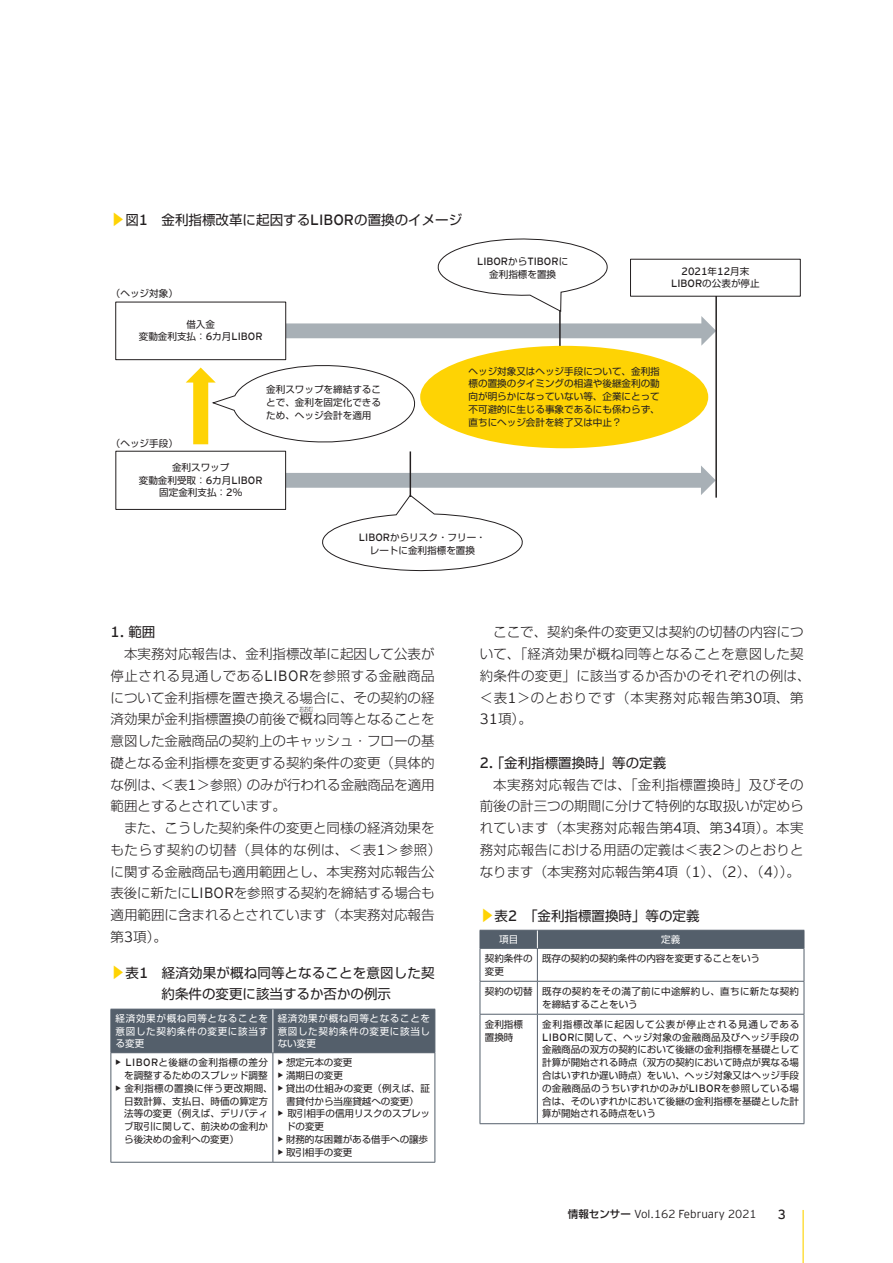
<style>
.page{position:relative;width:893px;height:1263px;background:#fff}
.page>*{position:absolute;margin:0;border:0;box-sizing:border-box;transform-origin:0 0}
.ノーマル{font:300 14.85px "EY Interstate";color:#231f20}
.ノーマル-2{font:300 13.5px/21.8px "Shin Go Pro";color:#231f20;text-align:justify}
.ノーマル-3{font:13.5px/21px "Shin Go Pro";color:#231f20;text-align:center}
.ノーマル-4{font:300 13.5px/21.8px "Shin Go Pro";letter-spacing:.025em;color:#231f20}
.ノーマル-5{font:300 11.55px "EY Interstate";color:#231f20}
.t1{font:10.5px "EY Interstate";color:#231f20}
.ノーマル-6{font:9.6px/12.8px "Shin Go Pro";color:#231f20;text-align:center}
.ノーマル-7{font:9.6px/12.8px "Shin Go Pro";letter-spacing:.065em;color:#fff;text-align:justify}
.ノーマル-8{font:9.6px/12.8px "Shin Go Pro";letter-spacing:.035em;color:#231f20}
.ノーマル-9{font:300 6.75px "Shin Go Pro";color:#231f20;scale:.67 1}
.s1{font-size:14.85px;color:#fed304}
.s2{font-family:"EY Interstate";font-weight:300;font-size:14.85px}
.s3{font-family:"EY Interstate";font-size:10.5px}
.s4{font-family:"Shin Go Pro";font-size:9.6px}
.s5{font-family:"Shin Go Pro";font-weight:400;font-size:13.5px}
.s6{font-family:"EY Interstate";font-size:14.85px}
.s7{font-family:"EY Interstate";font-weight:700;font-size:10.5px}
.s8{font-family:"EY Interstate";font-weight:300;font-size:10.5px}
.s9{font-family:"Shin Go Pro";font-weight:500;font-size:10.5px}
.s10{font-family:"Shin Go Pro";font-size:10.5px}
.s11{font-size:13.2px}
</style>
<div class="page">
<div style="left:112px;top:1010px;width:323px;height:42px;background:#545f6b"></div>
<hr style="left:111px;top:1009px;width:162px;height:1px;background:#545f6b">
<hr style="left:111px;top:1009px;width:1px;height:43px;background:#545f6b">
<hr style="left:273px;top:1009px;width:162px;height:1px;background:#545f6b">
<hr style="left:435px;top:1009px;width:1px;height:43px;background:#545f6b">
<hr style="left:111px;top:1052px;width:162px;height:1px;background:#545f6b">
<hr style="left:111px;top:1053px;width:1px;height:109px;background:#545f6b">
<hr style="left:273px;top:1052px;width:162px;height:1px;background:#545f6b">
<hr style="left:273px;top:1053px;width:1px;height:109px;background:#545f6b">
<hr style="left:435px;top:1053px;width:1px;height:109px;background:#545f6b">
<hr style="left:111px;top:1162px;width:162px;height:1px;background:#545f6b">
<hr style="left:273px;top:1162px;width:162px;height:1px;background:#545f6b">
<hr style="left:273px;top:1009px;width:1px;height:43px;background:#fff">
<hr style="left:480px;top:948px;width:57px;height:1px;background:#545f6b">
<hr style="left:480px;top:949px;width:1px;height:32px;background:#545f6b">
<hr style="left:537px;top:948px;width:267px;height:1px;background:#545f6b">
<hr style="left:537px;top:949px;width:1px;height:32px;background:#545f6b">
<hr style="left:804px;top:949px;width:1px;height:32px;background:#545f6b">
<hr style="left:480px;top:981px;width:57px;height:1px;background:#545f6b">
<hr style="left:480px;top:981px;width:1px;height:33px;background:#545f6b">
<hr style="left:537px;top:981px;width:267px;height:1px;background:#545f6b">
<hr style="left:537px;top:981px;width:1px;height:33px;background:#545f6b">
<hr style="left:804px;top:981px;width:1px;height:33px;background:#545f6b">
<hr style="left:480px;top:1014px;width:57px;height:1px;background:#545f6b">
<hr style="left:480px;top:1014px;width:1px;height:109px;background:#545f6b">
<hr style="left:537px;top:1014px;width:267px;height:1px;background:#545f6b">
<hr style="left:537px;top:1014px;width:1px;height:109px;background:#545f6b">
<hr style="left:804px;top:1014px;width:1px;height:109px;background:#545f6b">
<hr style="left:480px;top:1123px;width:57px;height:1px;background:#545f6b">
<hr style="left:537px;top:1123px;width:267px;height:1px;background:#545f6b">
<div style="left:480px;top:930px;width:325px;height:18px;background:#545f6b"></div>
<svg style="left:186px;top:365px;width:237px;height:80px"></svg>
<hr style="left:715px;top:290px;width:2px;height:208px;background:#231f20">
<div style="left:630px;top:259px;width:170px;height:37px;background:#fff"></div>
<svg style="left:276px;top:238px;width:440px;height:108px"></svg>
<svg style="left:286px;top:465px;width:430px;height:107px"></svg>
<hr style="left:410px;top:451px;width:1px;height:46px;background:#231f20">
<div style="left:420px;top:346px;width:288px;height:102px;background:#fed304;border-radius:50%"></div>
<div style="left:116px;top:302px;width:170px;height:58px;background:#fff"></div>
<div style="left:115px;top:302px;width:171px;height:58px;border:1px solid #231f20"></div>
<div style="left:116px;top:451px;width:170px;height:59px;border:1px solid #231f20"></div>
<hr style="left:802px;top:1210px;width:2px;height:53px;background:#fed304">
<p class="ノーマル-3" style="left:111px;top:207px;width:353px"><span class="s1">▶</span>図<span class="s2">1</span>　金利指標改革に起因する<span class="s2">LIBOR</span>の置換のイメージ</p>
<p class="ノーマル-6" style="left:111px;top:286px;width:68px">（ヘッジ対象）</p>
<p class="ノーマル-6" style="left:139px;top:316px;width:125px">借入金<br>変動金利支払：<span class="s3">6</span>カ月<span class="s3">LIBOR</span></p>
<p class="t1" style="left:477px;top:256px;width:93px">LIBOR<span class="s4">から</span>TIBOR<span class="s4">に</span></p>
<p class="ノーマル-6" style="left:489px;top:267px;width:68px">金利指標を置換</p>
<p class="ノーマル-6" style="left:111px;top:435px;width:68px">（ヘッジ手段）</p>
<p class="ノーマル-6" style="left:266px;top:382px;width:116px;text-align:justify">金利スワップを締結することで、金利を固定化できるため、ヘッジ会計を適用</p>
<p class="ノーマル-6" style="left:139px;top:460px;width:125px">金利スワップ<br>変動金利受取：<span class="s3">6</span>カ月<span class="s3">LIBOR</span>固定金利支払：<span class="s3">2</span>％</p>
<p class="ノーマル-6" style="left:468px;top:363px;width:193px;text-align:justify">ヘッジ対象又はヘッジ手段について、金利指標の置換のタイミングの相違や後継金利の動向が明らかになっていない等、企業にとって不可避的に生じる事象であるにも係わらず、直ちにヘッジ会計を終了又は中止？</p>
<p class="t1" style="left:681px;top:265px;width:69px">2021<span class="s4">年</span>12<span class="s4">月末</span></p>
<p class="ノーマル-6" style="left:671px;top:276px;width:90px"><span class="s3">LIBOR</span>の公表が停止</p>
<p class="ノーマル-6" style="left:359px;top:530px;width:128px"><span class="s3">LIBOR</span>からリスク・フリー・レートに金利指標を置換</p>
<p class="ノーマル" style="left:111px;top:624px;width:46px">1. <span class="s5">範囲</span></p>
<p class="ノーマル-2" style="left:111px;top:641px;width:326px;text-indent:14px">本実務対応報告は、金利指標改革に起因して公表が停止される見通しである<span class="s6">LIBOR</span>を参照する金融商品について金利指標を置き換える場合に、その契約の経済効果が金利指標置換の前後で概ね同等となることを</p>
<p class="ノーマル-9" style="left:300px;top:703px;width:22px">おおむ</p>
<p class="ノーマル-2" style="left:111px;top:728px;width:326px">意図した金融商品の契約上のキャッシュ・フローの基礎となる金利指標を変更する契約条件の変更（具体的な例は、＜表<span class="s6">1</span>＞参照）のみが行われる金融商品を適用範囲とするとされています。</p>
<p class="ノーマル-2" style="left:111px;top:815px;width:332px;text-align:left;text-indent:14px">また、こうした契約条件の変更と同様の経済効果をもたらす契約の切替（具体的な例は、＜表<span class="s6">1</span>＞参照）に関する金融商品も適用範囲とし、本実務対応報告公表後に新たに<span class="s6">LIBOR</span>を参照する契約を締結する場合も適用範囲に含まれるとされています（本実務対応報告第<span class="s6">3</span>項）。</p>
<p class="ノーマル-3" style="left:111px;top:961px;width:325px"><span class="s1">▶</span>表<span class="s2">1</span>　経済効果が概ね同等となることを意図した契約条件の変更に該当するか否かの例示</p>
<p class="ノーマル-7" style="left:116px;top:1011px;width:154px">経済効果が概ね同等となることを意図した契約条件の変更に該当する変更</p>
<p class="ノーマル-7" style="left:278px;top:1011px;width:154px">経済効果が概ね同等となることを意図した契約条件の変更に該当しない変更</p>
<p class="ノーマル-6" style="left:116px;top:1055px;width:154px;text-align:right"><span class="s7">•</span> <span class="s8">LIBOR</span>と後継の金利指標の差分を調整するためのスプレッド調整</p>
<p class="ノーマル-6" style="left:124px;top:1081px;width:150px;text-align:left;text-indent:-9px"><span class="s7">•</span> 金利指標の置換に伴う更改期間、日数計算、支払日、時価の算定方法等の変更（例えば、デリバティブ取引に関して、前決めの金利から後決めの金利への変更）</p>
<p class="ノーマル-6" style="left:278px;top:1055px;width:76px"><span class="s7">•</span> 想定元本の変更</p>
<p class="ノーマル-6" style="left:278px;top:1068px;width:67px"><span class="s7">•</span> 満期日の変更</p>
<p class="ノーマル-6" style="left:278px;top:1081px;width:154px"><span class="s7">•</span> 貸出の仕組みの変更（例えば、証書貸付から当座貸越への変更）</p>
<p class="ノーマル-6" style="left:286px;top:1106px;width:145px;text-align:left;text-indent:-9px"><span class="s7">•</span> 取引相手の信用リスクのスプレッドの変更</p>
<p class="ノーマル-6" style="left:278px;top:1132px;width:152px"><span class="s7">•</span> 財務的な困難がある借手への譲歩</p>
<p class="ノーマル-6" style="left:278px;top:1144px;width:76px"><span class="s7">•</span> 取引相手の変更</p>
<p class="ノーマル-4" style="left:480px;top:620px;width:332px;text-indent:14px">ここで、契約条件の変更又は契約の切替の内容について、「経済効果が概ね同等となることを意図した契約条件の変更」に該当するか否かのそれぞれの例は、＜表<span class="s6">1</span>＞のとおりです（本実務対応報告第<span class="s6">30</span>項、第<br><span class="s6">31</span>項）。</p>
<p class="ノーマル-3" style="left:480px;top:750px;width:188px"><span class="s2">2.</span> 「金利指標置換時」等の定義</p>
<p class="ノーマル-2" style="left:480px;top:772px;width:326px;text-indent:14px">本実務対応報告では、「金利指標置換時」及びその前後の計三つの期間に分けて特例的な取扱いが定められています（本実務対応報告第<span class="s6">4</span>項、第<span class="s6">34</span>項）。本実務対応報告における用語の定義は＜表<span class="s6">2</span>＞のとおりとなります（本実務対応報告第<span class="s6">4</span>項（<span class="s6">1</span>）、（<span class="s6">2</span>）、（<span class="s6">4</span>））。</p>
<p class="ノーマル-3" style="left:480px;top:903px;width:221px"><span class="s1">▶</span>表<span class="s2">2</span>　「金利指標置換時」等の定義</p>
<p class="ノーマル-7" style="left:499px;top:932px;width:21px">項目</p>
<p class="ノーマル-7" style="left:661px;top:932px;width:21px">定義</p>
<p class="ノーマル-6" style="left:485px;top:951px;width:49px;text-align:left">契約条件の変更</p>
<p class="ノーマル-6" style="left:542px;top:951px;width:219px">既存の契約の契約条件の内容を変更することをいう</p>
<p class="ノーマル-6" style="left:485px;top:984px;width:49px">契約の切替</p>
<p class="ノーマル-8" style="left:542px;top:984px;width:259px">既存の契約をその満了前に中途解約し、直ちに新たな契約を締結することをいう</p>
<p class="ノーマル-6" style="left:485px;top:1017px;width:40px">金利指標</p>
<p class="ノーマル-6" style="left:485px;top:1029px;width:30px">置換時</p>
<p class="ノーマル-6" style="left:542px;top:1017px;width:259px;text-align:justify">金利指標改革に起因して公表が停止される見通しである<span class="s8">LIBOR</span>に関して、ヘッジ対象の金融商品及びヘッジ手段の金融商品の双方の契約において後継の金利指標を基礎として計算が開始される時点（双方の契約において時点が異なる場合はいずれか遅い時点）をいい、ヘッジ対象又はヘッジ手段の金融商品のうちいずれかのみが<span class="s8">LIBOR</span>を参照している場合は、そのいずれかにおいて後継の金利指標を基礎とした計算が開始される時点をいう</p>
<p class="ノーマル-5" style="left:568px;top:1208px;width:219px"><span class="s9">情報センサー</span> Vol.162 February 2021<span class="s10">　　</span><span class="s11">3</span></p>
</div>
